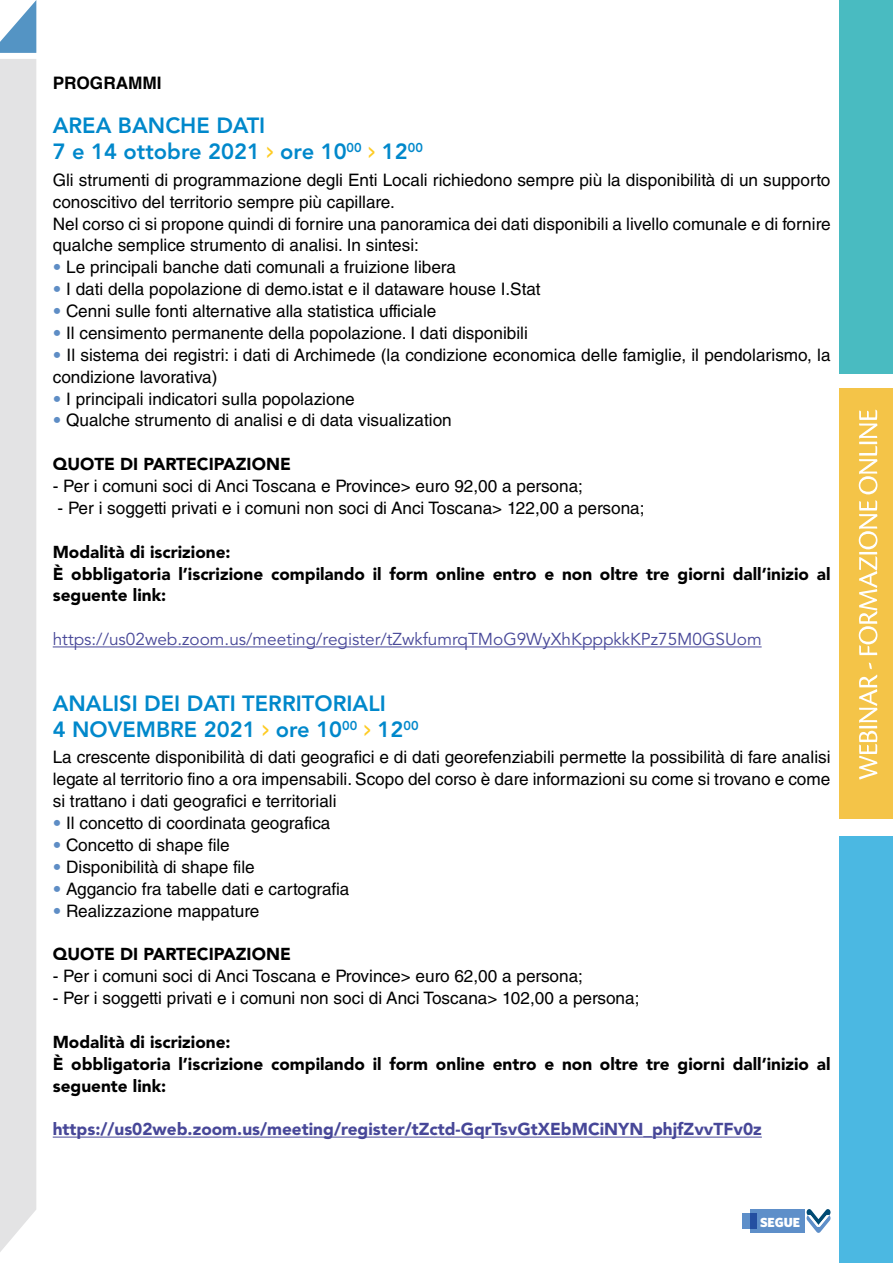
<style>
.page{position:relative;width:893px;height:1263px;background:#fff}
.page>*{position:absolute;margin:0;border:0;box-sizing:border-box;transform-origin:0 0}
.t1{font:800 21.9px "Avenir LT Std";color:#0088cb}
.List_Paragraph{font:17.25px/21.9px "Helvetica LT Std";color:#000}
.t2{font:900 17.25px/21.9px "Avenir LT Std";color:#000}
.t3{font:17.25px "Avenir LT Std";color:#474798}
.t4{font:900 17.25px "Avenir LT Std";color:#474798}
.t5{font:700 17.25px "Helvetica";color:#000}
.t6{font:900 13.2px "Whitney HTF";color:#fff}
.s1{color:#fecb22}
.s2{font-family:"Avenir LT Std";color:#5e8dc5}
</style>
<div class="page">
<div style="left:840px;top:0;width:53px;height:373px;background:#49bbc1"></div>
<div style="left:840px;top:388px;width:53px;height:431px;background:#f4c448"></div>
<div style="left:840px;top:836px;width:53px;height:427px;background:#4bb8e2"></div>
<div style="left:0;top:59px;width:36px;height:1193px;background:#e3e3e4"></div>
<svg style="left:0;top:0;width:36px;height:53px"></svg>
<svg style="left:859px;top:662px;width:18px;height:118px"></svg>
<svg style="left:859px;top:500px;width:18px;height:155px"></svg>
<svg style="left:859px;top:410px;width:18px;height:84px"></svg>
<hr style="left:53px;top:646px;width:709px;height:1px;background:#474798">
<hr style="left:53px;top:1137px;width:709px;height:1px;background:#474798">
<svg style="left:807px;top:1209px;width:23px;height:24px"></svg>
<div style="left:750px;top:1209px;width:54px;height:24px;background:#5e8fc9"></div>
<div style="left:742px;top:1213px;width:8px;height:15px;background:#5e8fc9"></div>
<div style="left:750px;top:1213px;width:7px;height:15px;background:#244fa1"></div>
<p class="t5" style="left:53px;top:69px;width:110px">PROGRAMMI</p>
<p class="t1" style="left:53px;top:113px;width:214px">AREA BANCHE DATI</p>
<p class="t1" style="left:53px;top:139px;width:372px">7 e 14 ottobre 2021 <span class="s1">&gt;</span> ore 10<sup>00</sup> <span class="s1">&gt;</span> 12<sup>00</sup></p>
<p class="List_Paragraph" style="left:53px;top:169px;width:779px">Gli strumenti di programmazione degli Enti Locali richiedono sempre più la disponibilità di un supporto conoscitivo del territorio sempre più capillare.</p>
<p class="List_Paragraph" style="left:53px;top:212px;width:779px">Nel corso ci si propone quindi di fornire una panoramica dei dati disponibili a livello comunale e di fornire qualche semplice strumento di analisi. In sintesi:</p>
<p class="List_Paragraph" style="left:53px;top:256px;width:405px"><span class="s2">•</span> Le principali banche dati comunali a fruizione libera</p>
<p class="List_Paragraph" style="left:53px;top:278px;width:489px"><span class="s2">•</span> I dati della popolazione di demo.istat e il dataware house I.Stat</p>
<p class="List_Paragraph" style="left:53px;top:300px;width:385px"><span class="s2">•</span> Cenni sulle fonti alternative alla statistica ufficiale</p>
<p class="List_Paragraph" style="left:53px;top:322px;width:477px"><span class="s2">•</span> Il censimento permanente della popolazione. I dati disponibili</p>
<p class="List_Paragraph" style="left:53px;top:344px;width:779px"><span class="s2">•</span> Il sistema dei registri: i dati di Archimede (la condizione economica delle famiglie, il pendolarismo, la condizione lavorativa)</p>
<p class="List_Paragraph" style="left:53px;top:387px;width:304px"><span class="s2">•</span> I principali indicatori sulla popolazione</p>
<p class="List_Paragraph" style="left:53px;top:409px;width:401px"><span class="s2">•</span> Qualche strumento di analisi e di data visualization</p>
<p class="t2" style="left:53px;top:453px;width:240px">QUOTE DI PARTECIPAZIONE</p>
<p class="List_Paragraph" style="left:53px;top:475px;width:532px">- Per i comuni soci di Anci Toscana e Province&gt; euro 92,00 a persona;</p>
<p class="List_Paragraph" style="left:58px;top:497px;width:589px">- Per i soggetti privati e i comuni non soci di Anci Toscana&gt; 122,00 a persona;</p>
<p class="t2" style="left:53px;top:541px;width:179px">Modalità di iscrizione:</p>
<p class="t2" style="left:53px;top:563px;width:779px">È obbligatoria l’iscrizione compilando il form online entro e non oltre tre giorni dall’inizio al seguente link:</p>
<p class="t3" style="left:53px;top:629px;width:710px">https://us02web.zoom.us/meeting/register/tZwkfumrqTMoG9WyXhKpppkkKPz75M0GSUom</p>
<p class="t1" style="left:53px;top:690px;width:334px">ANALISI DEI DATI TERRITORIALI</p>
<p class="t1" style="left:53px;top:717px;width:367px">4 NOVEMBRE 2021 <span class="s1">&gt;</span> ore 10<sup>00</sup> <span class="s1">&gt;</span> 12<sup>00</sup></p>
<p class="List_Paragraph" style="left:53px;top:746px;width:779px;text-align:justify">La crescente disponibilità di dati geografici e di dati georefenziabili permette la possibilità di fare analisi legate al territorio fino a ora impensabili. Scopo del corso è dare informazioni su come si trovano e come si trattano i dati geografici e territoriali</p>
<p class="List_Paragraph" style="left:53px;top:812px;width:279px"><span class="s2">•</span> Il concetto di coordinata geografica</p>
<p class="List_Paragraph" style="left:53px;top:834px;width:179px"><span class="s2">•</span> Concetto di shape file</p>
<p class="List_Paragraph" style="left:53px;top:856px;width:204px"><span class="s2">•</span> Disponibilità di shape file</p>
<p class="List_Paragraph" style="left:53px;top:878px;width:298px"><span class="s2">•</span> Aggancio fra tabelle dati e cartografia</p>
<p class="List_Paragraph" style="left:53px;top:899px;width:208px"><span class="s2">•</span> Realizzazione mappature</p>
<p class="t2" style="left:53px;top:943px;width:240px">QUOTE DI PARTECIPAZIONE</p>
<p class="List_Paragraph" style="left:53px;top:965px;width:532px">- Per i comuni soci di Anci Toscana e Province&gt; euro 62,00 a persona;</p>
<p class="List_Paragraph" style="left:53px;top:987px;width:588px">- Per i soggetti privati e i comuni non soci di Anci Toscana&gt; 102,00 a persona;</p>
<p class="t2" style="left:53px;top:1031px;width:179px">Modalità di iscrizione:</p>
<p class="t2" style="left:53px;top:1053px;width:779px">È obbligatoria l’iscrizione compilando il form online entro e non oltre tre giorni dall’inizio al seguente link:</p>
<p class="t4" style="left:53px;top:1119px;width:711px">https://us02web.zoom.us/meeting/register/tZctd-GqrTsvGtXEbMCiNYN_phjfZvvTFv0z</p>
<p class="t6" style="left:760px;top:1214px;width:42px">SEGUE</p>
</div>
